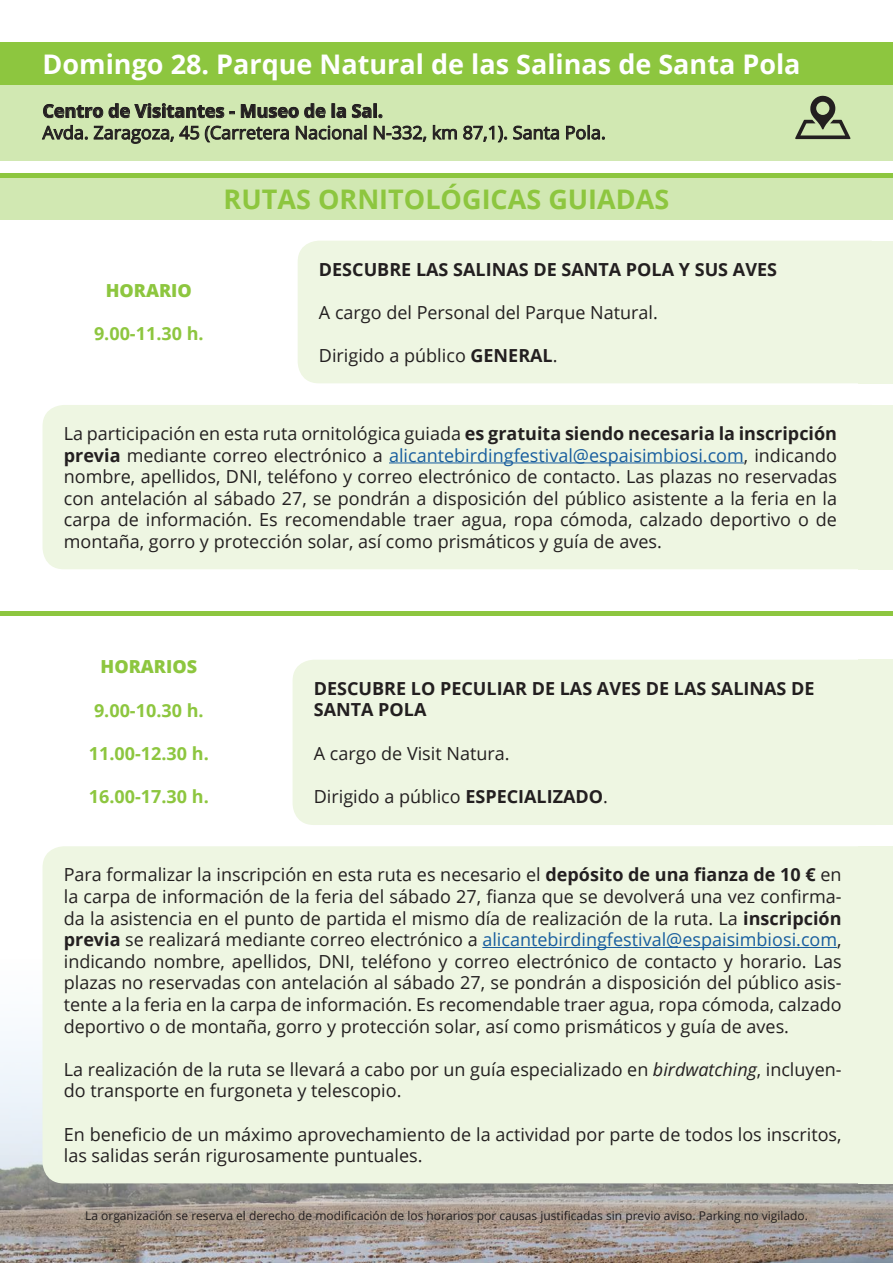
<style>
.page{position:relative;width:893px;height:1263px;background:#fff}
.page>*{position:absolute;margin:0;border:0;box-sizing:border-box;transform-origin:0 0}
.t1{font:700 27px "Open Sans";color:#fff}
.t2{font:700 27px "Open Sans";color:#8dc63f}
.t3{font:18px/21.6px "Open Sans";color:#231f20;text-align:justify}
.t4{font:700 18px/21.6px "Open Sans";color:#231f20}
.t5{font:700 18px "Open Sans";color:#8dc63f}
.t6{font:800 18px "Open Sans";color:#8dc63f}
.t7{font:12px "Open Sans";color:#231f20}
.s1{font-weight:700}
.s2{color:#175d9e}
.s3{font-style:italic}
</style>
<div class="page">
<img style="left:0;top:960px;width:893px;height:303px">
<div style="left:298px;top:241px;width:561px;height:142px;background:#eef6e2"></div>
<div style="left:293px;top:660px;width:566px;height:165px;background:#eef6e2"></div>
<div style="left:0;top:64px;width:893px;height:96px;background:#d1e8b2"></div>
<div style="left:0;top:43px;width:893px;height:42px;background:#8dc63f"></div>
<div style="left:0;top:177px;width:893px;height:42px;background:#d1e8b2"></div>
<hr style="left:0;top:173px;width:893px;height:4px;background:#8dc63f">
<hr style="left:0;top:612px;width:893px;height:4px;background:#8dc63f">
<svg style="left:43px;top:103px;width:191px;height:15px"></svg>
<svg style="left:241px;top:103px;width:85px;height:15px"></svg>
<svg style="left:332px;top:104px;width:14px;height:14px"></svg>
<svg style="left:352px;top:104px;width:31px;height:14px"></svg>
<svg style="left:42px;top:125px;width:247px;height:19px"></svg>
<svg style="left:296px;top:125px;width:70px;height:15px"></svg>
<svg style="left:373px;top:125px;width:54px;height:17px"></svg>
<svg style="left:433px;top:125px;width:24px;height:15px"></svg>
<svg style="left:463px;top:125px;width:44px;height:18px"></svg>
<svg style="left:513px;top:125px;width:46px;height:15px"></svg>
<svg style="left:566px;top:125px;width:39px;height:15px"></svg>
<svg style="left:795px;top:96px;width:55px;height:43px"></svg>
<div style="left:43px;top:405px;width:816px;height:164px;background:#eef6e2"></div>
<hr style="left:389px;top:462px;width:355px;height:1px;background:#175d9e">
<div style="left:43px;top:846px;width:816px;height:337px;background:#eef6e2"></div>
<hr style="left:482px;top:947px;width:355px;height:1px;background:#175d9e">
<div style="left:859px;top:241px;width:34px;height:142px;background:#eef6e2"></div>
<div style="left:859px;top:405px;width:34px;height:164px;background:#eef6e2"></div>
<div style="left:859px;top:846px;width:34px;height:337px;background:#eef6e2"></div>
<div style="left:859px;top:660px;width:34px;height:165px;background:#eef6e2"></div>
<p class="t1" style="left:43px;top:45px;width:760px">Domingo 28. Parque Natural de las Salinas de Santa Pola</p>
<p class="t4" style="left:43px;top:100px;width:342px">Centro de Visitantes - Museo de la Sal.</p>
<p class="t3" style="left:43px;top:121px;width:565px">Avda. Zaragoza, 45 (Carretera Nacional N-332, km 87,1). Santa Pola.</p>
<p class="t6" style="left:106px;top:277px;width:88px">HORARIO</p>
<p class="t5" style="left:94px;top:321px;width:111px">9.00-11.30 h.</p>
<p class="t2" style="left:224px;top:180px;width:447px">RUTAS ORNITOLÓGICAS GUIADAS</p>
<p class="t4" style="left:319px;top:258px;width:460px">DESCUBRE LAS SALINAS DE SANTA POLA Y SUS AVES</p>
<p class="t3" style="left:319px;top:301px;width:340px">A cargo del Personal del Parque Natural.</p>
<p class="t3" style="left:319px;top:344px;width:240px">Dirigido a público <span class="s1">GENERAL</span>.</p>
<p class="t3" style="left:64px;top:422px;width:775px">La participación en esta ruta ornitológica guiada <span class="s1">es gratuita siendo necesaria la inscripción previa</span> mediante correo electrónico a <span class="s2">alicantebirdingfestival@espaisimbiosi.com</span>, indicando nombre, apellidos, DNI, teléfono y correo electrónico de contacto. Las plazas no reservadas con antelación al sábado 27, se pondrán a disposición del público asistente a la feria en la carpa de información. Es recomendable traer agua, ropa cómoda, calzado deportivo o de montaña, gorro y protección solar, así como prismáticos y guía de aves.</p>
<p class="t6" style="left:101px;top:653px;width:98px">HORARIOS</p>
<p class="t5" style="left:94px;top:697px;width:111px">9.00-10.30 h.</p>
<p class="t5" style="left:89px;top:741px;width:121px">11.00-12.30 h.</p>
<p class="t5" style="left:89px;top:784px;width:121px">16.00-17.30 h.</p>
<p class="t4" style="left:314px;top:677px;width:502px">DESCUBRE LO PECULIAR DE LAS AVES DE LAS SALINAS DE<br>SANTA POLA</p>
<p class="t3" style="left:314px;top:742px;width:197px">A cargo de Visit Natura.</p>
<p class="t3" style="left:314px;top:785px;width:296px">Dirigido a público <span class="s1">ESPECIALIZADO</span>.</p>
<p class="t3" style="left:64px;top:863px;width:779px">Para formalizar la inscripción en esta ruta es necesario el <span class="s1">depósito de una fianza de 10 €</span> en la carpa de información de la feria del sábado 27, fianza que se devolverá una vez confirma&shy;da la asistencia en el punto de partida el mismo día de realización de la ruta. La <span class="s1">inscripción previa</span> se realizará mediante correo electrónico a <span class="s2">alicantebirdingfestival@espaisimbiosi.com</span>, indicando nombre, apellidos, DNI, teléfono y correo electrónico de contacto y horario. Las plazas no reservadas con antelación al sábado 27, se pondrán a disposición del público asis&shy;tente a la feria en la carpa de información. Es recomendable traer agua, ropa cómoda, calzado deportivo o de montaña, gorro y protección solar, así como prismáticos y guía de aves.</p>
<p class="t3" style="left:64px;top:1058px;width:779px">La realización de la ruta se llevará a cabo por un guía especializado en <span class="s3">birdwatching</span>, incluyen&shy;do transporte en furgoneta y telescopio.</p>
<p class="t3" style="left:64px;top:1123px;width:779px">En beneficio de un máximo aprovechamiento de la actividad por parte de todos los inscritos, las salidas serán rigurosamente puntuales.</p>
<p class="t7" style="left:85px;top:1208px;width:724px">La organización se reserva el derecho de modificación de los horarios por causas justificadas sin previo aviso. Parking no vigilado.</p>
</div>
